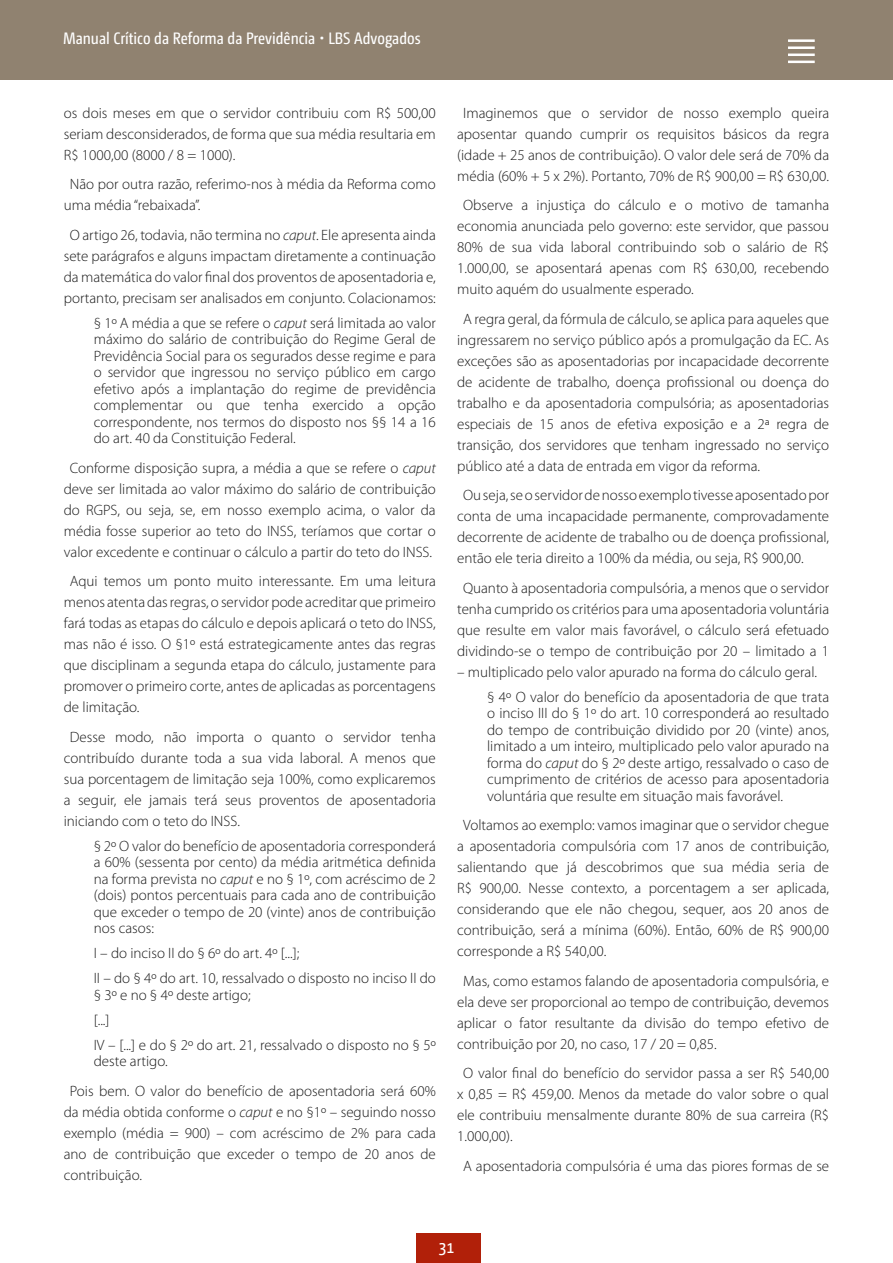
<style>
.page{position:relative;width:893px;height:1263px;background:#fff}
.page>*{position:absolute;margin:0;border:0;box-sizing:border-box;transform-origin:0 0}
.t1{font:18px "Camingo Dos Pro Cd";color:#fff}
.t2{font:16.5px "Camingo Dos Pro Cd";color:#fff}
.t3{font:300 15px/21px "Myriad Pro";color:#1a1a1a;text-align:justify}
.s1{font-style:italic}
</style>
<div class="page">
<div style="left:0;top:0;width:893px;height:80px;background:#908270"></div>
<div style="left:416px;top:1233px;width:64px;height:30px;background:#b12009"></div>
<div style="left:788px;top:39px;width:27px;height:3px;border:2px solid #fff"></div>
<div style="left:788px;top:46px;width:27px;height:3px;border:2px solid #fff"></div>
<div style="left:788px;top:54px;width:27px;height:2px;border:2px solid #fff"></div>
<div style="left:788px;top:61px;width:27px;height:2px;border:2px solid #fff"></div>
<p class="t2" style="left:63px;top:29px;width:359px">Manual Crítico da Reforma da Previdência • LBS Advogados</p>
<p class="t3" style="left:64px;top:102px;width:374px">os dois meses em que o servidor contribuiu com R$ 500,00 seriam desconsiderados, de forma que sua média resultaria em R$ 1000,00 (8000 / 8 = 1000).</p>
<p class="t3" style="left:64px;top:174px;width:374px;text-indent:6px">Não por outra razão, referimo-nos à média da Reforma como uma média “rebaixada”.</p>
<p class="t3" style="left:64px;top:224px;width:374px;text-align:center">O artigo 26, todavia, não termina no <span class="s1">caput</span>. Ele apresenta ainda sete parágrafos e alguns impactam diretamente a continuação da matemática do valor final dos proventos de aposentadoria e, portanto, precisam ser analisados em conjunto. Colacionamos:</p>
<p class="t3" style="left:94px;top:315px;width:344px;line-height:16.5px">§ 1º A média a que se refere o <span class="s1">caput</span> será limitada ao valor máximo do salário de contribuição do Regime Geral de Previdência Social para os segurados desse regime e para o servidor que ingressou no serviço público em cargo efetivo após a implantação do regime de previdência complementar ou que tenha exercido a opção correspondente, nos termos do disposto nos §§ 14 a 16 do art. 40 da Constituição Federal.</p>
<p class="t3" style="left:64px;top:457px;width:374px;text-align:center">Conforme disposição supra, a média a que se refere o <span class="s1">caput </span>deve ser limitada ao valor máximo do salário de contribuição do RGPS, ou seja, se, em nosso exemplo acima, o valor da média fosse superior ao teto do INSS, teríamos que cortar o valor excedente e continuar o cálculo a partir do teto do INSS.</p>
<p class="t3" style="left:64px;top:571px;width:374px;text-indent:6px">Aqui temos um ponto muito interessante. Em uma leitura menos atenta das regras, o servidor pode acreditar que primeiro fará todas as etapas do cálculo e depois aplicará o teto do INSS, mas não é isso. O §1º está estrategicamente antes das regras que disciplinam a segunda etapa do cálculo, justamente para promover o primeiro corte, antes de aplicadas as porcentagens de limitação.</p>
<p class="t3" style="left:64px;top:726px;width:374px;text-indent:6px">Desse modo, não importa o quanto o servidor tenha contribuído durante toda a sua vida laboral. A menos que sua porcentagem de limitação seja 100%, como explicaremos a seguir, ele jamais terá seus proventos de aposentadoria iniciando com o teto do INSS.</p>
<p class="t3" style="left:94px;top:838px;width:344px;line-height:16.5px">§ 2º O valor do benefício de aposentadoria corresponderá a 60% (sessenta por cento) da média aritmética definida na forma prevista no <span class="s1">caput</span> e no § 1º, com acréscimo de 2 (dois) pontos percentuais para cada ano de contribuição que exceder o tempo de 20 (vinte) anos de contribuição nos casos:</p>
<p class="t3" style="left:94px;top:941px;width:344px;line-height:25px">I – do inciso II do § 6º do art. 4º [...];<br>II – do § 4º do art. 10, ressalvado o disposto no inciso II do</p>
<p class="t3" style="left:94px;top:982px;width:344px;line-height:25px;text-align:left">§ 3º e no § 4º deste artigo;<br>[...]<br>IV – [...] e do § 2º do art. 21, ressalvado o disposto no § 5º</p>
<p class="t3" style="left:70px;top:1047px;width:368px;line-height:29.5px;text-indent:24px">deste artigo.<br>Pois bem. O valor do benefício de aposentadoria será 60%</p>
<p class="t3" style="left:64px;top:1101px;width:374px">da média obtida conforme o <span class="s1">caput</span> e no §1º – seguindo nosso exemplo (média = 900) – com acréscimo de 2% para cada ano de contribuição que exceder o tempo de 20 anos de contribuição.</p>
<p class="t3" style="left:457px;top:102px;width:374px;text-align:center">Imaginemos que o servidor de nosso exemplo queira aposentar quando cumprir os requisitos básicos da regra (idade + 25 anos de contribuição). O valor dele será de 70% da média (60% + 5 x 2%). Portanto, 70% de R$ 900,00 = R$ 630,00.</p>
<p class="t3" style="left:457px;top:195px;width:374px;text-indent:6px">Observe a injustiça do cálculo e o motivo de tamanha economia anunciada pelo governo: este servidor, que passou 80% de sua vida laboral contribuindo sob o salário de R$ 1.000,00, se aposentará apenas com R$ 630,00, recebendo muito aquém do usualmente esperado.</p>
<p class="t3" style="left:457px;top:308px;width:374px;text-indent:6px">A regra geral, da fórmula de cálculo, se aplica para aqueles que ingressarem no serviço público após a promulgação da EC. As exceções são as aposentadorias por incapacidade decorrente de acidente de trabalho, doença profissional ou doença do trabalho e da aposentadoria compulsória; as aposentadorias especiais de 15 anos de efetiva exposição e a 2ª regra de transição, dos servidores que tenham ingressado no serviço público até a data de entrada em vigor da reforma.</p>
<p class="t3" style="left:457px;top:485px;width:374px;text-indent:6px">Ou seja, se o servidor de nosso exemplo tivesse aposentado por conta de uma incapacidade permanente, comprovadamente decorrente de acidente de trabalho ou de doença profissional, então ele teria direito a 100% da média, ou seja, R$ 900,00.</p>
<p class="t3" style="left:457px;top:577px;width:374px;text-align:center">Quanto à aposentadoria compulsória, a menos que o servidor tenha cumprido os critérios para uma aposentadoria voluntária que resulte em valor mais favorável, o cálculo será efetuado dividindo-se o tempo de contribuição por 20 – limitado a 1</p>
<p class="t3" style="left:487px;top:659px;width:344px;line-height:25px;text-indent:-30px">– multiplicado pelo valor apurado na forma do cálculo geral.<br>§ 4º O valor do benefício da aposentadoria de que trata</p>
<p class="t3" style="left:487px;top:705px;width:344px;line-height:16.5px">o inciso III do § 1º do art. 10 corresponderá ao resultado do tempo de contribuição dividido por 20 (vinte) anos, limitado a um inteiro, multiplicado pelo valor apurado na forma do <span class="s1">caput</span> do § 2º deste artigo, ressalvado o caso de cumprimento de critérios de acesso para aposentadoria voluntária que resulte em situação mais favorável.</p>
<p class="t3" style="left:457px;top:815px;width:374px;text-indent:6px">Voltamos ao exemplo: vamos imaginar que o servidor chegue a aposentadoria compulsória com 17 anos de contribuição, salientando que já descobrimos que sua média seria de R$ 900,00. Nesse contexto, a porcentagem a ser aplicada, considerando que ele não chegou, sequer, aos 20 anos de contribuição, será a mínima (60%). Então, 60% de R$ 900,00 corresponde a R$ 540,00.</p>
<p class="t3" style="left:457px;top:970px;width:374px;text-indent:6px">Mas, como estamos falando de aposentadoria compulsória, e ela deve ser proporcional ao tempo de contribuição, devemos aplicar o fator resultante da divisão do tempo efetivo de contribuição por 20, no caso, 17 / 20 = 0,85.</p>
<p class="t3" style="left:457px;top:1063px;width:374px;text-indent:6px">O valor final do benefício do servidor passa a ser R$ 540,00 x 0,85 = R$ 459,00. Menos da metade do valor sobre o qual ele contribuiu mensalmente durante 80% de sua carreira (R$ 1.000,00).</p>
<p class="t3" style="left:463px;top:1155px;width:368px">A aposentadoria compulsória é uma das piores formas de se</p>
<p class="t1" style="left:438px;top:1236px;width:18px">31</p>
</div>
